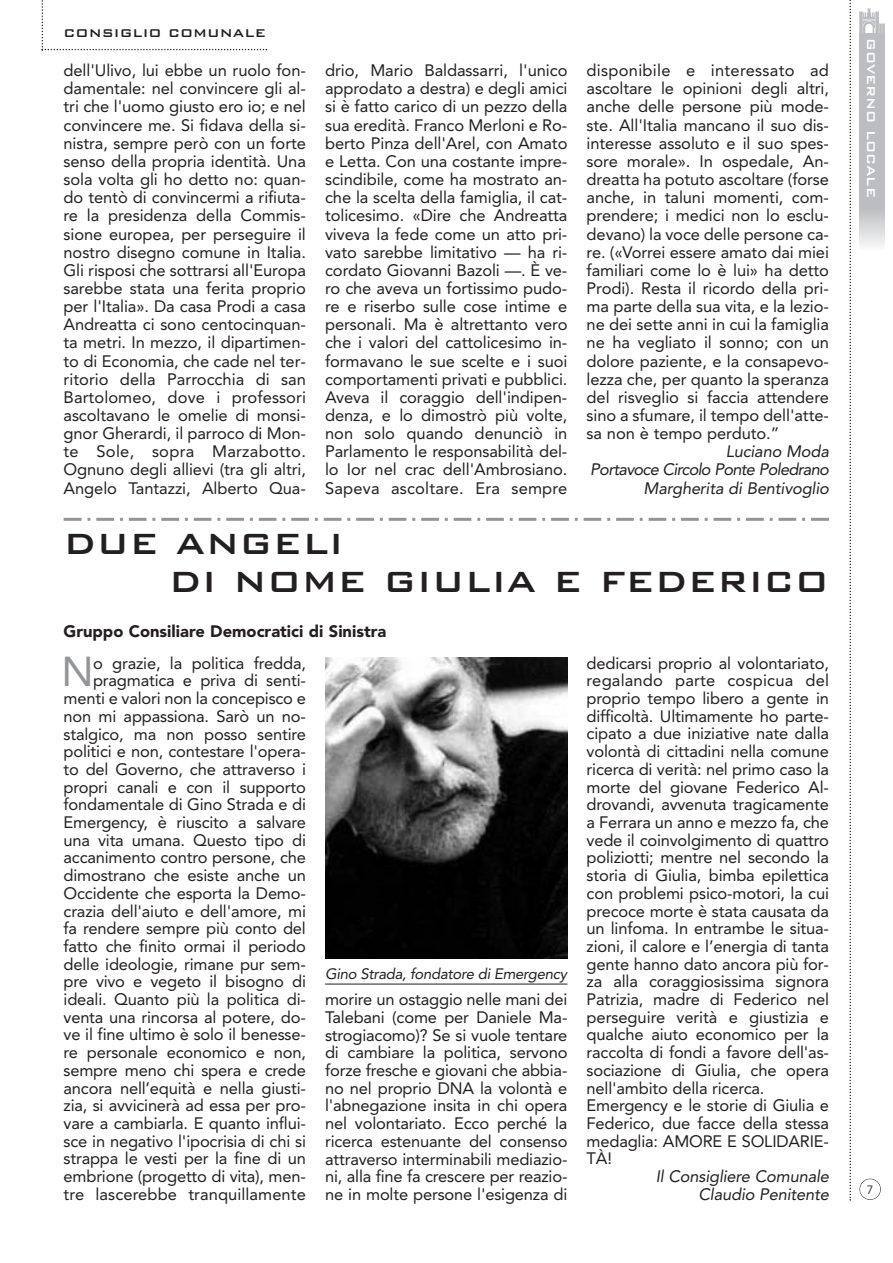
<style>
.page{position:relative;width:893px;height:1263px;background:#fff}
.page>*{position:absolute;margin:0;border:0;box-sizing:border-box;transform-origin:0 0}
.t1{font:41.4px "Avenir";color:#939598}
.t2{font:500 39px/37.5px "Bank Gothic BT";color:#231f20}
.t3{font:16.5px/18.1px "Avenir";letter-spacing:-.01em;color:#231f20;text-align:justify}
.t4{font:900 16.5px "Avenir";color:#231f20}
.t5{font:16.5px "Avenir";letter-spacing:.015em;color:#231f20}
.t6{font:16.5px "Avenir";letter-spacing:.01em;color:#231f20}
.t7{font:15px "Avenir";color:#231f20}
.t8{font:500 15px "Bank Gothic BT";color:#231f20}
.t9{font:500 15px "Bank Gothic BT";color:#fff}
.t10{font:12px "Avenir";color:#231f20}
</style>
<div class="page">
<svg style="left:849px;top:1px;width:2px;height:1199px"></svg>
<div style="left:859px;top:1178px;width:22px;height:22px;border:1px solid #231f20;border-radius:50%"></div>
<div style="left:859px;top:33px;width:26px;height:175px;background:#bbbdc0"></div>
<div style="left:859px;top:208px;width:26px;height:42px;background:linear-gradient(to bottom,#bcbec0,#f8f8f9)"></div>
<svg style="left:859px;top:9px;width:26px;height:24px"></svg>
<svg style="left:42px;top:1px;width:225px;height:50px"></svg>
<img style="left:325px;top:657px;width:242px;height:301px">
<hr style="left:325px;top:984px;width:242px;height:1px;background:#231f20">
<svg style="left:87px;top:518px;width:719px;height:3px"></svg>
<hr style="left:64px;top:518px;width:18px;height:3px;background:#939598">
<hr style="left:811px;top:518px;width:18px;height:3px;background:#939598">
<p class="t8" style="left:64px;top:23px;width:204px">CONSIGLIO COMUNALE</p>
<p class="t3" style="left:64px;top:63px;width:244px">dell'Ulivo, lui ebbe un ruolo fon&shy;damentale: nel convincere gli al&shy;tri che l'uomo giusto ero io; e nel convincere me. Si fidava della si&shy;nistra, sempre però con un forte senso della propria identità. Una sola volta gli ho detto no: quan&shy;do tentò di convincermi a rifiuta&shy;re la presidenza della Commis&shy;sione europea, per perseguire il nostro disegno comune in Italia.<br>Gli risposi che sottrarsi all'Europa sarebbe stata una ferita proprio per l'Italia». Da casa Prodi a casa Andreatta ci sono centocinquan&shy;ta metri. In mezzo, il dipartimen&shy;to di Economia, che cade nel ter&shy;ritorio della Parrocchia di san Bartolomeo, dove i professori ascoltavano le omelie di monsi&shy;gnor Gherardi, il parroco di Mon&shy;te Sole, sopra Marzabotto.<br>Ognuno degli allievi (tra gli altri, Angelo Tantazzi, Alberto Qua-</p>
<p class="t3" style="left:325px;top:63px;width:244px">drio, Mario Baldassarri, l'unico approdato a destra) e degli amici si è fatto carico di un pezzo della sua eredità. Franco Merloni e Ro&shy;berto Pinza dell'Arel, con Amato e Letta. Con una costante impre&shy;scindibile, come ha mostrato an&shy;che la scelta della famiglia, il cat&shy;tolicesimo. «Dire che Andreatta viveva la fede come un atto pri&shy;vato sarebbe limitativo — ha ri&shy;cordato Giovanni Bazoli —. È ve&shy;ro che aveva un fortissimo pudo&shy;re e riserbo sulle cose intime e personali. Ma è altrettanto vero che i valori del cattolicesimo in&shy;formavano le sue scelte e i suoi comportamenti privati e pubblici.<br>Aveva il coraggio dell'indipen&shy;denza, e lo dimostrò più volte, non solo quando denunciò in Parlamento le responsabilità del&shy;lo Ior nel crac dell'Ambrosiano.<br>Sapeva ascoltare. Era sempre</p>
<p class="t5" style="left:587px;top:64px;width:244px">disponibile e interessato ad</p>
<p class="t3" style="left:587px;top:81px;width:244px">ascoltare le opinioni degli altri,</p>
<p class="t3" style="left:587px;top:99px;width:244px">anche delle persone più mode-</p>
<p class="t3" style="left:587px;top:117px;width:244px">ste. All'Italia mancano il suo dis-</p>
<p class="t3" style="left:587px;top:135px;width:244px">interesse assoluto e il suo spes-</p>
<p class="t3" style="left:587px;top:153px;width:244px">sore morale». In ospedale, An-</p>
<p class="t3" style="left:587px;top:172px;width:244px">dreatta ha potuto ascoltare (forse</p>
<p class="t3" style="left:587px;top:190px;width:244px">anche, in taluni momenti, com-</p>
<p class="t3" style="left:587px;top:208px;width:244px">prendere; i medici non lo esclu-</p>
<p class="t3" style="left:587px;top:226px;width:244px">devano) la voce delle persone ca-</p>
<p class="t3" style="left:587px;top:244px;width:244px">re. («Vorrei essere amato dai miei</p>
<p class="t3" style="left:587px;top:262px;width:244px">familiari come lo è lui» ha detto</p>
<p class="t3" style="left:587px;top:280px;width:244px">Prodi). Resta il ricordo della pri-</p>
<p class="t3" style="left:587px;top:299px;width:244px">ma parte della sua vita, e la lezio-</p>
<p class="t3" style="left:587px;top:317px;width:244px">ne dei sette anni in cui la famiglia</p>
<p class="t3" style="left:587px;top:335px;width:244px">ne ha vegliato il sonno; con un</p>
<p class="t3" style="left:587px;top:353px;width:244px">dolore paziente, e la consapevo-</p>
<p class="t3" style="left:587px;top:371px;width:244px">lezza che, per quanto la speranza</p>
<p class="t3" style="left:587px;top:389px;width:244px">del risveglio si faccia attendere</p>
<p class="t3" style="left:587px;top:408px;width:244px">sino a sfumare, il tempo dell'atte-</p>
<p class="t3" style="left:587px;top:426px;width:194px">sa non è tempo perduto.”</p>
<p class="t3" style="left:726px;top:444px;width:107px">Luciano Moda</p>
<p class="t3" style="left:590px;top:462px;width:243px">Portavoce Circolo Ponte Poledrano</p>
<p class="t3" style="left:644px;top:480px;width:189px">Margherita di Bentivoglio</p>
<h2 class="t2" style="left:169px;top:522px;width:662px;text-indent:-105px">DUE ANGELI<br>DI NOME GIULIA E FEDERICO</h2>
<p class="t4" style="left:64px;top:624px;width:324px">Gruppo Consiliare Democratici di Sinistra</p>
<h1 class="t1" style="left:61px;top:655px;width:34px">N</h1>
<p class="t3" style="left:64px;top:655px;width:244px;line-height:17.7px;text-align:right">o grazie, la politica fredda, pragmatica e priva di senti&shy;menti e valori non la concepisco e non mi appassiona. Sarò un no&shy;stalgico, ma non posso sentire politici e non, contestare l'opera&shy;to del Governo, che attraverso i propri canali e con il supporto fondamentale di Gino Strada e di<br>Emergency, è riuscito a salvare una vita umana. Questo tipo di accanimento contro persone, che dimostrano che esiste anche un<br>Occidente che esporta la Demo&shy;crazia dell'aiuto e dell'amore, mi fa rendere sempre più conto del fatto che finito ormai il periodo delle ideologie, rimane pur sem&shy;pre vivo e vegeto il bisogno di ideali. Quanto più la politica di&shy;venta una rincorsa al potere, do&shy;ve il fine ultimo è solo il benesse&shy;re personale economico e non, sempre meno chi spera e crede ancora nell’equità e nella giusti&shy;zia, si avvicinerà ad essa per pro&shy;vare a cambiarla. E quanto influi&shy;sce in negativo l'ipocrisia di chi si strappa le vesti per la fine di un embrione (progetto di vita), men&shy;tre lascerebbe tranquillamente</p>
<p class="t3" style="left:587px;top:655px;width:244px">dedicarsi proprio al volontariato,</p>
<p class="t6" style="left:587px;top:674px;width:244px">regalando parte cospicua del</p>
<p class="t3" style="left:587px;top:691px;width:244px">proprio tempo libero a gente in</p>
<p class="t3" style="left:587px;top:708px;width:244px">difficoltà. Ultimamente ho parte-</p>
<p class="t3" style="left:587px;top:726px;width:244px">cipato a due iniziative nate dalla</p>
<p class="t3" style="left:587px;top:744px;width:244px">volontà di cittadini nella comune</p>
<p class="t3" style="left:587px;top:761px;width:244px">ricerca di verità: nel primo caso la</p>
<p class="t3" style="left:587px;top:779px;width:244px">morte del giovane Federico Al-</p>
<p class="t3" style="left:587px;top:797px;width:244px">drovandi, avvenuta tragicamente</p>
<p class="t3" style="left:587px;top:814px;width:244px">a Ferrara un anno e mezzo fa, che</p>
<p class="t3" style="left:587px;top:832px;width:244px">vede il coinvolgimento di quattro</p>
<p class="t3" style="left:587px;top:850px;width:244px">poliziotti; mentre nel secondo la</p>
<p class="t3" style="left:587px;top:868px;width:244px">storia di Giulia, bimba epilettica</p>
<p class="t3" style="left:587px;top:885px;width:244px">con problemi psico-motori, la cui</p>
<p class="t3" style="left:587px;top:903px;width:244px">precoce morte è stata causata da</p>
<p class="t3" style="left:587px;top:921px;width:244px">un linfoma. In entrambe le situa-</p>
<p class="t3" style="left:587px;top:938px;width:244px">zioni, il calore e l’energia di tanta</p>
<p class="t3" style="left:587px;top:956px;width:244px">gente hanno dato ancora più for-</p>
<p class="t3" style="left:587px;top:974px;width:244px">za alla coraggiosissima signora</p>
<p class="t3" style="left:587px;top:991px;width:244px">Patrizia, madre di Federico nel</p>
<p class="t3" style="left:587px;top:1009px;width:244px">perseguire verità e giustizia e</p>
<p class="t3" style="left:587px;top:1027px;width:244px">qualche aiuto economico per la</p>
<p class="t3" style="left:587px;top:1045px;width:244px">raccolta di fondi a favore dell'as-</p>
<p class="t3" style="left:587px;top:1062px;width:244px">sociazione di Giulia, che opera</p>
<p class="t3" style="left:587px;top:1080px;width:179px">nell'ambito della ricerca.</p>
<p class="t3" style="left:587px;top:1098px;width:244px">Emergency e le storie di Giulia e</p>
<p class="t3" style="left:587px;top:1115px;width:244px">Federico, due facce della stessa</p>
<p class="t3" style="left:587px;top:1133px;width:244px">medaglia: AMORE E SOLIDARIE-</p>
<p class="t3" style="left:587px;top:1151px;width:27px">TÀ!</p>
<p class="t3" style="left:656px;top:1168px;width:177px">Il Consigliere Comunale</p>
<p class="t3" style="left:698px;top:1186px;width:134px">Claudio Penitente</p>
<p class="t7" style="left:325px;top:968px;width:243px">Gino Strada, fondatore di Emergency</p>
<p class="t3" style="left:325px;top:992px;width:244px;line-height:17.7px">morire un ostaggio nelle mani dei Talebani (come per Daniele Ma&shy;strogiacomo)? Se si vuole tentare di cambiare la politica, servono forze fresche e giovani che abbia&shy;no nel proprio DNA la volontà e l'abnegazione insita in chi opera nel volontariato. Ecco perché la ricerca estenuante del consenso attraverso interminabili mediazio&shy;ni, alla fine fa crescere per reazio&shy;ne in molte persone l'esigenza di</p>
<p class="t9" style="left:881px;top:38px;width:162px;rotate:90deg">GOVERNO LOCALE</p>
<p class="t10" style="left:867px;top:1185px;width:8px">7</p>
</div>
